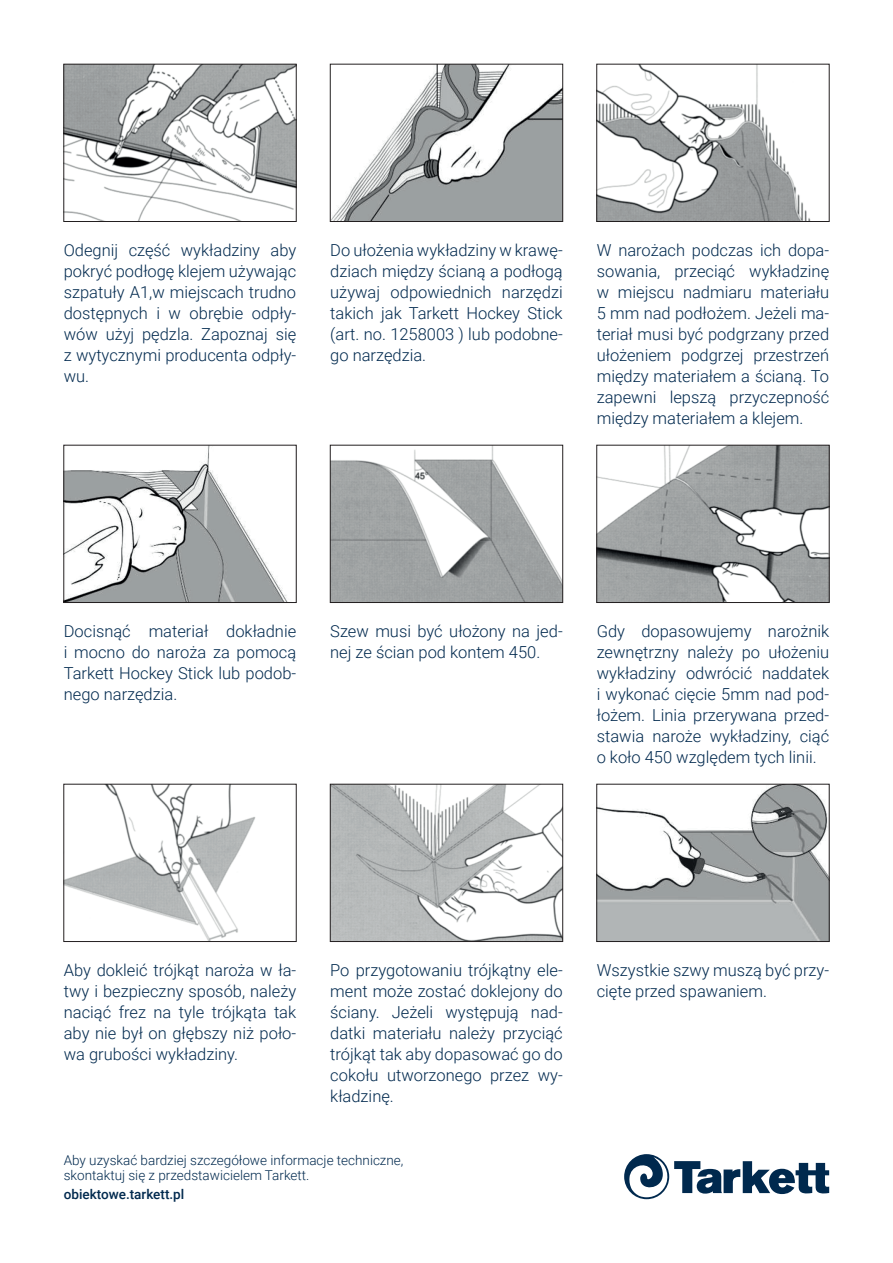
<style>
.page{position:relative;width:893px;height:1263px;background:#fff}
.page>*{position:absolute;margin:0;border:0;box-sizing:border-box;transform-origin:0 0}
.Body{font:300 16.5px/21px "Roboto";color:#00294e;text-align:justify}
.t1{font:300 13.5px/15px "Roboto";color:#00294e}
.t2{font:500 13.5px "Roboto";color:#00294e}
</style>
<div class="page">
<svg style="left:624px;top:1154px;width:205px;height:45px"></svg>
<img style="left:65px;top:66px;width:230px;height:154px">
<div style="left:63px;top:64px;width:234px;height:158px;border:1px solid #231f20"></div>
<img style="left:65px;top:447px;width:222px;height:154px">
<div style="left:63px;top:445px;width:234px;height:158px;border:1px solid #231f20"></div>
<img style="left:65px;top:786px;width:191px;height:154px">
<div style="left:63px;top:784px;width:234px;height:158px;border:1px solid #231f20"></div>
<img style="left:332px;top:66px;width:229px;height:154px">
<div style="left:330px;top:64px;width:233px;height:158px;border:1px solid #231f20"></div>
<img style="left:332px;top:447px;width:229px;height:154px">
<div style="left:330px;top:445px;width:233px;height:158px;border:1px solid #231f20"></div>
<img style="left:332px;top:786px;width:229px;height:154px">
<div style="left:330px;top:784px;width:233px;height:158px;border:1px solid #231f20"></div>
<img style="left:598px;top:66px;width:213px;height:154px">
<div style="left:596px;top:64px;width:234px;height:158px;border:1px solid #231f20"></div>
<img style="left:598px;top:447px;width:230px;height:154px">
<div style="left:596px;top:445px;width:234px;height:158px;border:1px solid #231f20"></div>
<img style="left:598px;top:786px;width:230px;height:154px">
<div style="left:596px;top:784px;width:234px;height:158px;border:1px solid #231f20"></div>
<p class="Body" style="left:64px;top:239px;width:234px">Odegnij część wykładziny aby pokryć podłogę klejem używając szpatuły A1,w miejscach trudno dostępnych i w obrębie odpły&shy;wów użyj pędzla. Zapoznaj się z wytycznymi producenta odpły&shy;wu.</p>
<p class="Body" style="left:330px;top:239px;width:234px">Do ułożenia wykładziny w krawę&shy;dziach między ścianą a podłogą używaj odpowiednich narzędzi takich jak Tarkett Hockey Stick (art. no. 1258003 ) lub podobne&shy;go narzędzia.</p>
<p class="Body" style="left:597px;top:239px;width:234px">W narożach podczas ich dopa&shy;sowania, przeciąć wykładzinę w miejscu nadmiaru materiału 5 mm nad podłożem. Jeżeli ma&shy;teriał musi być podgrzany przed ułożeniem podgrzej przestrzeń między materiałem a ścianą. To zapewni lepszą przyczepność między materiałem a klejem.</p>
<p class="Body" style="left:64px;top:619px;width:234px">Docisnąć materiał dokładnie i mocno do naroża za pomocą Tarkett Hockey Stick lub podob&shy;nego narzędzia.</p>
<p class="Body" style="left:330px;top:619px;width:234px">Szew musi być ułożony na jed&shy;nej ze ścian pod kontem 450.</p>
<p class="Body" style="left:597px;top:619px;width:234px">Gdy dopasowujemy narożnik zewnętrzny należy po ułożeniu wykładziny odwrócić naddatek i wykonać cięcie 5mm nad pod&shy;łożem. Linia przerywana przed&shy;stawia naroże wykładziny, ciąć o koło 450 względem tych linii.</p>
<p class="Body" style="left:64px;top:958px;width:234px">Aby dokleić trójkąt naroża w ła&shy;twy i bezpieczny sposób, należy naciąć frez na tyle trójkąta tak aby nie był on głębszy niż poło&shy;wa grubości wykładziny.</p>
<p class="Body" style="left:330px;top:958px;width:234px">Po przygotowaniu trójkątny ele&shy;ment może zostać doklejony do ściany. Jeżeli występują nad&shy;datki materiału należy przyciąć trójkąt tak aby dopasować go do cokołu utworzonego przez wy&shy;kładzinę.</p>
<p class="t1" style="left:64px;top:1152px;width:341px">Aby uzyskać bardziej szczegółowe informacje techniczne, skontaktuj się z przedstawicielem Tarkett.</p>
<p class="t2" style="left:64px;top:1185px;width:122px">obiektowe.tarkett.pl</p>
<p class="Body" style="left:597px;top:958px;width:234px">Wszystkie szwy muszą być przy&shy;cięte przed spawaniem.</p>
</div>
